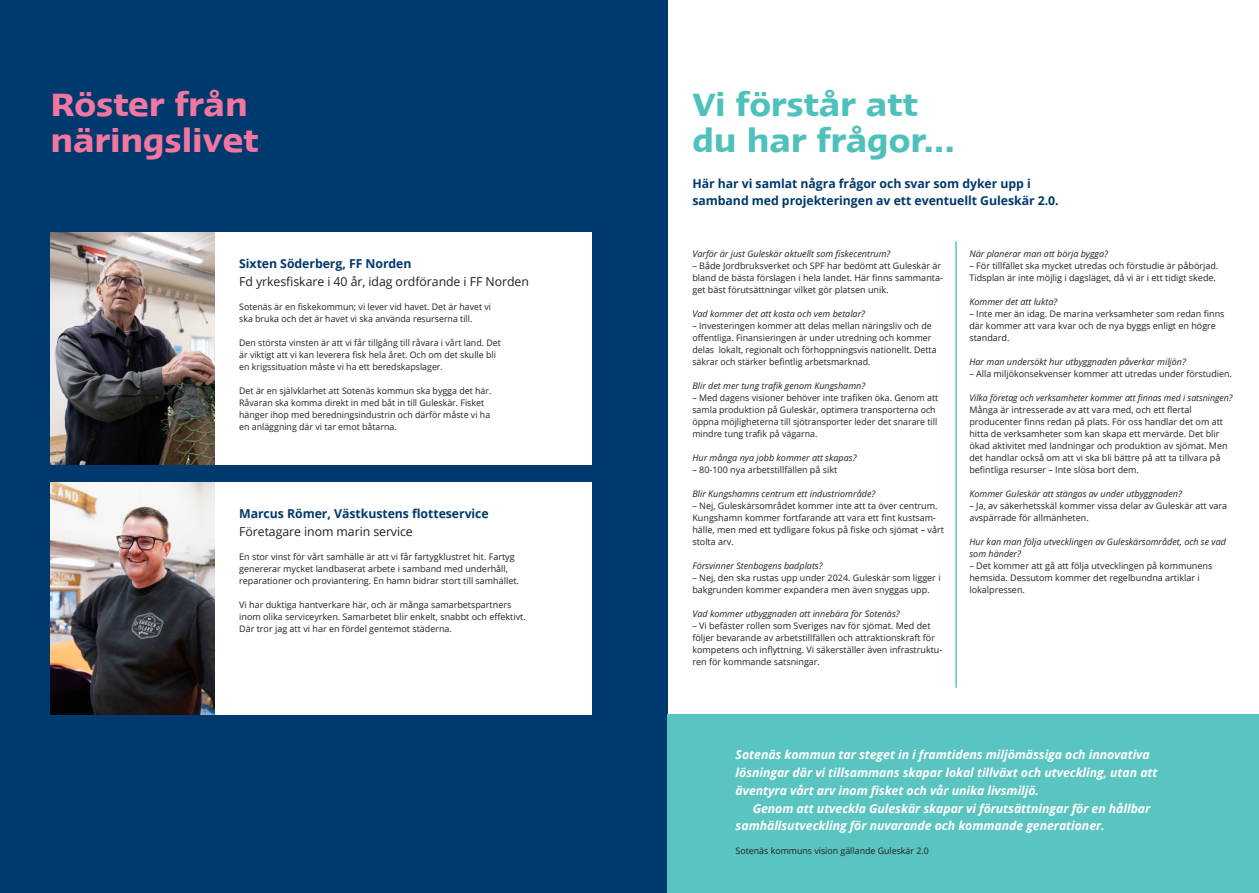
<style>
.page{position:relative;width:1259px;height:893px;background:#fff}
.page>*{position:absolute;margin:0;border:0;box-sizing:border-box;transform-origin:0 0}
.Rubrik_stor_sans_fet{font:600 37.5px "Linotype Ergo";letter-spacing:-.005em;color:#4fc1bd}
.Rubrik_stor_sans_fet-2{font:600 37.5px "Linotype Ergo";letter-spacing:-.005em;color:#f277a0}
.Brödtext-sans{font:italic 700 12.3px/17.9px "Open Sans";letter-spacing:-.005em;color:#fff}
.Brödtext-sans-2{font:700 12.3px "Open Sans";letter-spacing:-.005em;color:#00396e}
.Brödtext-sans-3{font:12.3px "Open Sans";letter-spacing:-.005em;color:#231f20}
.t1{font:9px/12px "Open Sans";color:#231f20}
.t2{font:italic 9px/12px "Open Sans";color:#231f20}
</style>
<div class="page">
<div style="left:0;top:0;width:667px;height:893px;background:#00396e"></div>
<div style="left:50px;top:482px;width:542px;height:232px;background:#fff"></div>
<div style="left:50px;top:232px;width:542px;height:232px;background:#fff"></div>
<img style="left:50px;top:232px;width:164px;height:232px">
<img style="left:50px;top:482px;width:164px;height:232px">
<div style="left:667px;top:714px;width:592px;height:179px;background:#5ac4c1"></div>
<hr style="left:955px;top:241px;width:2px;height:447px;background:#5ac4c1">
<p class="Rubrik_stor_sans_fet-2" style="left:50px;top:85px;width:199px">Röster från</p>
<p class="Rubrik_stor_sans_fet-2" style="left:50px;top:120px;width:210px">näringslivet</p>
<p class="Brödtext-sans-2" style="left:239px;top:255px;width:174px">Sixten Söderberg, FF Norden</p>
<p class="Brödtext-sans-3" style="left:239px;top:273px;width:291px">Fd yrkesfiskare i 40 år, idag ordförande i FF Norden</p>
<p class="t1" style="left:239px;top:300px;width:253px">Sotenäs är en fiskekommun; vi lever vid havet. Det är havet vi ska bruka och det är havet vi ska använda resurserna till.</p>
<p class="t1" style="left:239px;top:336px;width:263px">Den största vinsten är att vi får tillgång till råvara i vårt land. Det är viktigt att vi kan leverera fisk hela året. Och om det skulle bli</p>
<p class="t1" style="left:239px;top:360px;width:205px">en krigssituation måste vi ha ett beredskapslager.</p>
<p class="t1" style="left:239px;top:384px;width:254px">Det är en självklarhet att Sotenäs kommun ska bygga det här.<br>Råvaran ska komma direkt in med båt in till Guleskär. Fisket hänger ihop med beredningsindustrin och därför måste vi ha en anläggning där vi tar emot båtarna.</p>
<p class="Brödtext-sans-2" style="left:239px;top:505px;width:251px">Marcus Römer, Västkustens flotteservice</p>
<p class="Brödtext-sans-3" style="left:239px;top:523px;width:175px">Företagare inom marin service</p>
<p class="t1" style="left:239px;top:550px;width:281px">En stor vinst för vårt samhälle är att vi får fartygklustret hit. Fartyg genererar mycket landbaserat arbete i samband med underhåll, reparationer och proviantering. En hamn bidrar stort till samhället.</p>
<p class="t1" style="left:239px;top:598px;width:288px">Vi har duktiga hantverkare här, och är många samarbetspartners inom olika serviceyrken. Samarbetet blir enkelt, snabbt och effektivt.<br>Där tror jag att vi har en fördel gentemot städerna.</p>
<p class="Rubrik_stor_sans_fet" style="left:692px;top:85px;width:227px">Vi förstår att</p>
<p class="Rubrik_stor_sans_fet" style="left:692px;top:120px;width:264px">du har frågor...</p>
<p class="Brödtext-sans-2" style="left:692px;top:174px;width:340px">Här har vi samlat några frågor och svar som dyker upp i</p>
<p class="Brödtext-sans-2" style="left:692px;top:192px;width:368px">samband med projekteringen av ett eventuellt Guleskär 2.0.</p>
<p class="t2" style="left:692px;top:247px;width:199px">Varför är just Guleskär aktuellt som fiskecentrum?</p>
<p class="t1" style="left:692px;top:259px;width:252px">– Både Jordbruksverket och SPF har bedömt att Guleskär är bland de bästa förslagen i hela landet. Här finns sammanta&shy;get bäst förutsättningar vilket gör platsen unik.</p>
<p class="t2" style="left:692px;top:307px;width:174px">Vad kommer det att kosta och vem betalar?</p>
<p class="t1" style="left:692px;top:319px;width:246px">– Investeringen kommer att delas mellan näringsliv och de offentliga. Finansieringen är under utredning och kommer delas lokalt, regionalt och förhoppningsvis nationellt. Detta säkrar och stärker befintlig arbetsmarknad.</p>
<p class="t2" style="left:692px;top:379px;width:174px">Blir det mer tung trafik genom Kungshamn?</p>
<p class="t1" style="left:692px;top:391px;width:247px">– Med dagens visioner behöver inte trafiken öka. Genom att samla produktion på Guleskär, optimera transporterna och öppna möjligheterna till sjötransporter leder det snarare till mindre tung trafik på vägarna.</p>
<p class="t2" style="left:692px;top:451px;width:166px">Hur många nya jobb kommer att skapas?</p>
<p class="t1" style="left:692px;top:463px;width:146px">– 80-100 nya arbetstillfällen på sikt</p>
<p class="t2" style="left:692px;top:487px;width:184px">Blir Kungshamns centrum ett industriområde?</p>
<p class="t1" style="left:692px;top:499px;width:253px">– Nej, Guleskärsområdet kommer inte att ta över centrum.<br>Kungshamn kommer fortfarande att vara ett fint kustsam&shy;hälle, men med ett tydligare fokus på fiske och sjömat – vårt stolta arv.</p>
<p class="t2" style="left:692px;top:559px;width:132px">Försvinner Stenbogens badplats?</p>
<p class="t1" style="left:692px;top:571px;width:250px">– Nej, den ska rustas upp under 2024. Guleskär som ligger i bakgrunden kommer expandera men även snyggas upp.</p>
<p class="t2" style="left:692px;top:607px;width:209px">Vad kommer utbyggnaden att innebära för Sotenäs?</p>
<p class="t1" style="left:692px;top:619px;width:251px">– Vi befäster rollen som Sveriges nav för sjömat. Med det följer bevarande av arbetstillfällen och attraktionskraft för kompetens och inflyttning. Vi säkerställer även infrastruktu&shy;ren för kommande satsningar.</p>
<p class="t2" style="left:969px;top:247px;width:140px">När planerar man att börja bygga?</p>
<p class="t1" style="left:969px;top:259px;width:250px">– För tillfället ska mycket utredas och förstudie är påbörjad.<br>Tidsplan är inte möjlig i dagsläget, då vi är i ett tidigt skede.</p>
<p class="t2" style="left:969px;top:295px;width:89px">Kommer det att lukta?</p>
<p class="t1" style="left:969px;top:307px;width:257px">– Inte mer än idag. De marina verksamheter som redan finns där kommer att vara kvar och de nya byggs enligt en högre standard.</p>
<p class="t2" style="left:969px;top:355px;width:218px">Har man undersökt hur utbyggnaden påverkar miljön?</p>
<p class="t1" style="left:969px;top:367px;width:264px">– Alla miljökonsekvenser kommer att utredas under förstudien.</p>
<p class="t2" style="left:969px;top:391px;width:265px">Vilka företag och verksamheter kommer att finnas med i satsningen?</p>
<p class="t1" style="left:969px;top:403px;width:260px">Många är intresserade av att vara med, och ett flertal producenter finns redan på plats. För oss handlar det om att hitta de verksamheter som kan skapa ett mervärde. Det blir ökad aktivitet med landningar och produktion av sjömat. Men det handlar också om att vi ska bli bättre på att ta tillvara på befintliga resurser – Inte slösa bort dem.</p>
<p class="t2" style="left:969px;top:487px;width:214px">Kommer Guleskär att stängas av under utbyggnaden?</p>
<p class="t1" style="left:969px;top:499px;width:259px">– Ja, av säkerhetsskäl kommer vissa delar av Guleskär att vara avspärrade för allmänheten.</p>
<p class="t2" style="left:969px;top:535px;width:258px">Hur kan man följa utvecklingen av Guleskärsområdet, och se vad som händer?</p>
<p class="t1" style="left:969px;top:559px;width:244px">– Det kommer att gå att följa utvecklingen på kommunens hemsida. Dessutom kommer det regelbundna artiklar i lokalpressen.</p>
<p class="Brödtext-sans" style="left:735px;top:745px;width:423px">Sotenäs kommun tar steget in i framtidens miljömässiga och innovativa lösningar där vi tillsammans skapar lokal tillväxt och utveckling, utan att äventyra vårt arv inom fisket och vår unika livsmiljö.</p>
<p class="Brödtext-sans" style="left:735px;top:799px;width:416px;text-indent:17px">Genom att utveckla Guleskär skapar vi förutsättningar för en hållbar samhällsutveckling för nuvarande och kommande generationer.</p>
<p class="t1" style="left:735px;top:845px;width:195px">Sotenäs kommuns vision gällande Guleskär 2.0</p>
</div>
